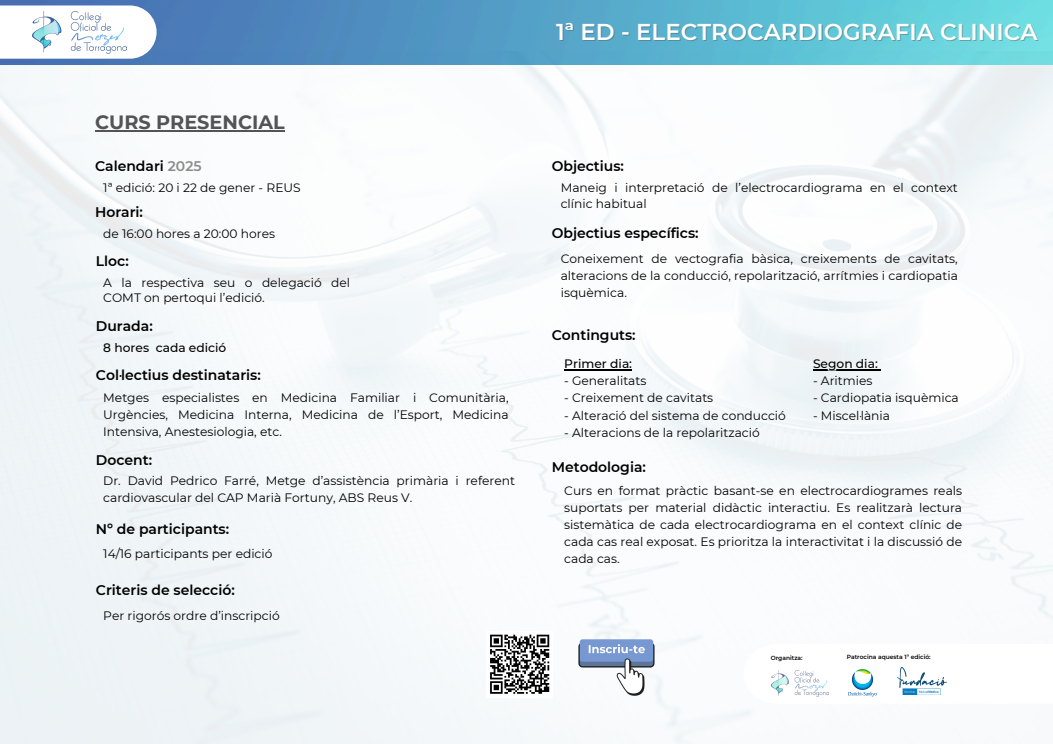
<style>
.page{position:relative;width:1053px;height:744px;background:#fff}
.page>*{position:absolute;margin:0;border:0;box-sizing:border-box;transform-origin:0 0}
.t1{font:600 22.92px "Montserrat";color:#fff}
.t2{font:700 19.24px "Montserrat";color:#545454}
.t3{font:600 13.96px "Montserrat";color:#000}
.t4{font:12.24px/16.8px "Montserrat";color:#000}
.t5{font:500 12.24px "Montserrat";color:#000}
.t6{font:600 5.96px "Montserrat";color:#000}
.s1{color:#8b8a89}
</style>
<div class="page">
<img style="left:0;top:64px;width:1052px;height:680px">
<img style="left:0;top:0;width:1052px;height:64px">
<img style="left:574px;top:638px;width:84px;height:59px">
<div style="left:0;top:5px;width:156px;height:54px;background:#fff"></div>
<img style="left:32px;top:11px;width:95px;height:42px">
<hr style="left:564px;top:369px;width:68px;height:1px;background:#000">
<hr style="left:95px;top:130px;width:190px;height:2px;background:#545454">
<hr style="left:813px;top:369px;width:64px;height:1px;background:#000">
<div style="left:486px;top:631px;width:66px;height:66px;background:#fff"></div>
<svg style="left:490px;top:634px;width:60px;height:60px"></svg>
<div style="left:743px;top:644px;width:309px;height:60px;background:#fff"></div>
<img style="left:771px;top:670px;width:58px;height:26px">
<img style="left:897px;top:667px;width:49px;height:28px">
<img style="left:848px;top:669px;width:29px;height:28px">
<h3 class="t2" style="left:95px;top:110px;width:191px">CURS PRESENCIAL</h3>
<p class="t3" style="left:95px;top:158px;width:108px">Calendari <span class="s1">2025</span></p>
<h5 class="t4" style="left:103px;top:180px;width:199px">1ª edició: 20 i 22 de gener - REUS</h5>
<h3 class="t3" style="left:95px;top:204px;width:49px">Horari:</h3>
<h5 class="t4" style="left:103px;top:225px;width:173px">de 16:00 hores a 20:00 hores</h5>
<h3 class="t3" style="left:96px;top:253px;width:34px">Lloc:</h3>
<h5 class="t4" style="left:103px;top:276px;width:248px;line-height:14.8px">A la respectiva seu o delegació del<br>COMT on pertoqui l’edició.</h5>
<h3 class="t3" style="left:96px;top:317px;width:58px">Durada:</h3>
<h3 class="t5" style="left:103px;top:340px;width:125px">8 hores cada edició</h3>
<h5 class="t3" style="left:96px;top:367px;width:166px">Col·lectius destinataris:</h5>
<h3 class="t4" style="left:103px;top:389px;width:407px;text-align:justify">Metges especialistes en Medicina Familiar i Comunitària, Urgències, Medicina Interna, Medicina de l’Esport, Medicina Intensiva, Anestesiologia, etc.</h3>
<h4 class="t3" style="left:96px;top:451px;width:58px">Docent:</h4>
<h3 class="t4" style="left:103px;top:473px;width:413px">Dr. David Pedrico Farré, Metge d’assistència primària i referent cardiovascular del CAP Marià Fortuny, ABS Reus V.</h3>
<h5 class="t3" style="left:96px;top:521px;width:135px">Nº de participants:</h5>
<h3 class="t4" style="left:103px;top:546px;width:171px">14/16 participants per edició</h3>
<h5 class="t3" style="left:96px;top:581px;width:140px">Criteris de selecció:</h5>
<h3 class="t4" style="left:103px;top:607px;width:178px">Per rigorós ordre d’inscripció</h3>
<h1 class="t1" style="left:556px;top:18px;width:483px">1ª ED - ELECTROCARDIOGRAFIA CLINICA</h1>
<h5 class="t3" style="left:551px;top:157px;width:74px">Objectius:</h5>
<h5 class="t4" style="left:560px;top:179px;width:398px">Maneig i interpretació de l’electrocardiograma en el context clínic habitual</h5>
<h3 class="t3" style="left:551px;top:225px;width:148px">Objectius específics:</h3>
<h5 class="t4" style="left:560px;top:250px;width:398px;text-align:justify">Coneixement de vectografia bàsica, creixements de cavitats, alteracions de la conducció, repolarització, arrítmies i cardiopatia isquèmica.</h5>
<h2 class="t3" style="left:551px;top:327px;width:85px">Continguts:</h2>
<p class="t5" style="left:564px;top:356px;width:69px">Primer dia:</p>
<p class="t4" style="left:564px;top:373px;width:84px">- Generalitats</p>
<p class="t4" style="left:564px;top:390px;width:150px">- Creixement de cavitats</p>
<p class="t4" style="left:564px;top:407px;width:223px">- Alteració del sistema de conducció</p>
<p class="t4" style="left:564px;top:424px;width:197px">- Alteracions de la repolarització</p>
<h3 class="t5" style="left:813px;top:356px;width:66px">Segon dia:</h3>
<h3 class="t4" style="left:813px;top:373px;width:61px">- Aritmies</h3>
<h3 class="t4" style="left:813px;top:390px;width:147px">- Cardiopatia isquèmica</h3>
<h3 class="t4" style="left:813px;top:407px;width:78px">- Miscel·lània</h3>
<h5 class="t3" style="left:551px;top:459px;width:96px">Metodologia:</h5>
<h5 class="t4" style="left:564px;top:482px;width:399px;line-height:17.1px;text-align:justify">Curs en format pràctic basant-se en electrocardiogrames reals suportats per material didàctic interactiu. Es realitzarà lectura sistemàtica de cada electrocardiograma en el context clínic de cada cas real exposat. Es prioritza la interactivitat i la discussió de cada cas.</h5>
<h3 class="t6" style="left:770px;top:654px;width:33px">Organitza:</h3>
<h5 class="t6" style="left:846px;top:654px;width:85px">Patrocina aquesta 1ª edició:</h5>
</div>
